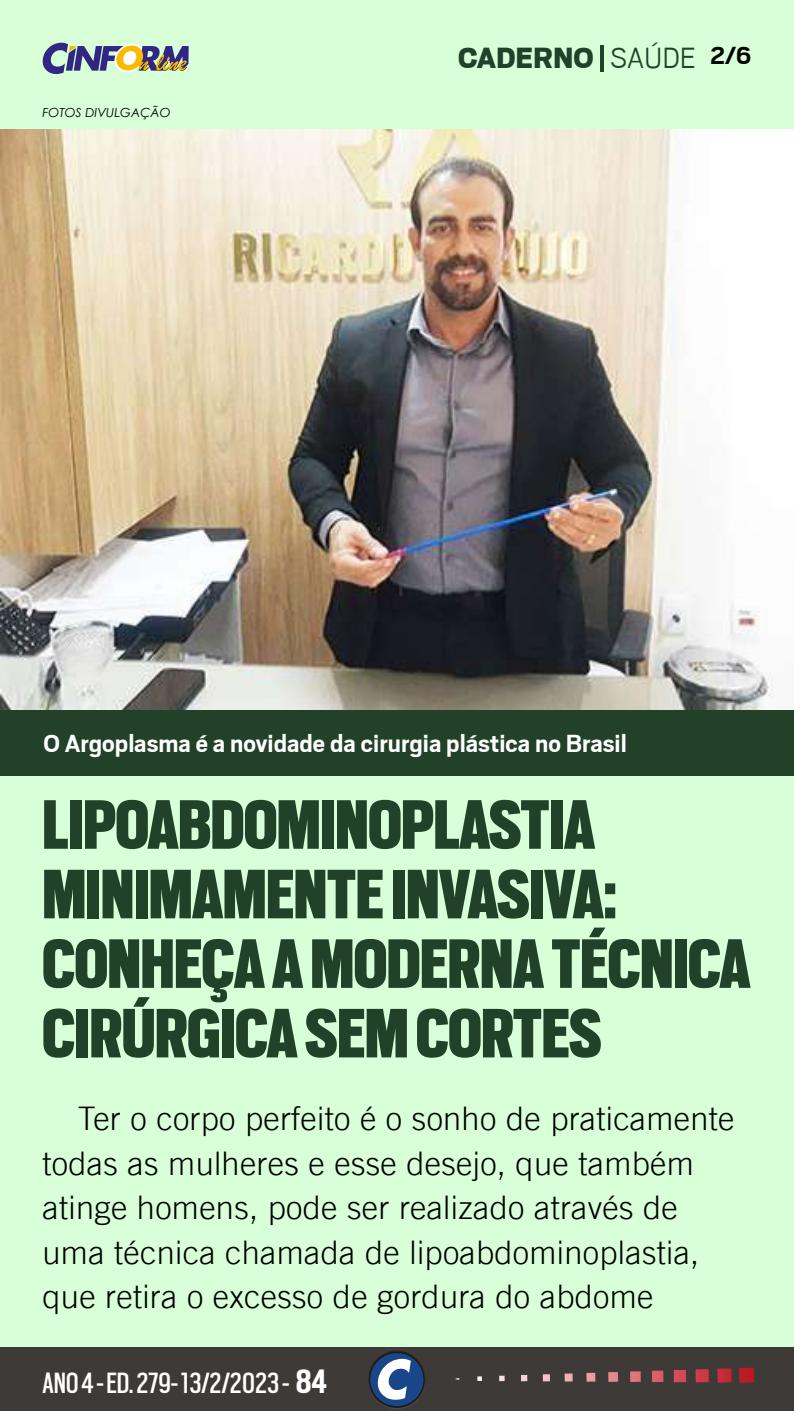
<style>
.page{position:relative;width:794px;height:1411px;background:#fff}
.page>*{position:absolute;margin:0;border:0;box-sizing:border-box;transform-origin:0 0}
.t1{font:900 77.5px/69.5px "Scout Cond";color:#224129}
.t2{font:300 32.5px/44.5px "Trade Gothic LT";letter-spacing:.01em;color:#000}
.t3{font:32.5px "Scout Cond";color:#fff}
.t4{font:900 32.5px "Scout";color:#224129}
.t5{font:700 27.5px "Scout";color:#fff}
.t6{font:700 27.5px "Scout";color:#000}
.t7{font:italic 12.5px "Century Gothic";color:#000}
.s1{font-weight:300}
.s2{font-weight:700;font-size:37.5px}
</style>
<div class="page">
<div style="left:0;top:0;width:794px;height:1410px;background:#d8ffd8"></div>
<svg style="left:43px;top:43px;width:146px;height:31px"></svg>
<div style="left:0;top:1347px;width:794px;height:63px;background:#3e3a37"></div>
<img style="left:739px;top:1367px;width:15px;height:15px">
<img style="left:717px;top:1368px;width:14px;height:14px">
<img style="left:695px;top:1369px;width:14px;height:13px">
<svg style="left:674px;top:1369px;width:12px;height:13px"></svg>
<svg style="left:652px;top:1370px;width:11px;height:11px"></svg>
<svg style="left:630px;top:1371px;width:11px;height:10px"></svg>
<svg style="left:608px;top:1372px;width:10px;height:9px"></svg>
<svg style="left:586px;top:1372px;width:9px;height:9px"></svg>
<svg style="left:564px;top:1373px;width:8px;height:8px"></svg>
<svg style="left:543px;top:1374px;width:7px;height:7px"></svg>
<svg style="left:521px;top:1375px;width:6px;height:6px"></svg>
<svg style="left:499px;top:1375px;width:5px;height:5px"></svg>
<svg style="left:477px;top:1376px;width:5px;height:4px"></svg>
<svg style="left:367px;top:1350px;width:59px;height:59px"></svg>
<svg style="left:369px;top:1351px;width:56px;height:56px"></svg>
<div style="left:370px;top:1352px;width:53px;height:53px;background:#194689;border-radius:50%"></div>
<svg style="left:377px;top:1358px;width:34px;height:41px"></svg>
<img style="left:1px;top:130px;width:793px;height:580px">
<hr style="left:601px;top:45px;width:3px;height:26px;background:#224129">
<div style="left:0;top:710px;width:794px;height:65px;background:#224129"></div>
<p class="t7" style="left:43px;top:104px;width:130px">FOTOS DIVULGAÇÃO</p>
<p class="t4" style="left:458px;top:42px;width:240px">CADERNO <span class="s1">SAÚDE</span></p>
<p class="t6" style="left:710px;top:43px;width:43px">2/6</p>
<p class="t5" style="left:43px;top:730px;width:585px">O Argoplasma é a novidade da cirurgia plástica no Brasil</p>
<h1 class="t1" style="left:43px;top:790px;width:709px">LIPOABDOMINOPLASTIA<br>MINIMAMENTE INVASIVA:<br>CONHEÇA A MODERNA TÉCNICA<br>CIRÚRGICA SEM CORTES</h1>
<p class="t2" style="left:43px;top:1095px;width:693px;text-indent:35px">Ter o corpo perfeito é o sonho de praticamente todas as mulheres e esse desejo, que também atinge homens, pode ser realizado através de uma técnica chamada de lipoabdominoplastia, que retira o excesso de gordura do abdome</p>
<p class="t3" style="left:43px;top:1361px;width:286px">ANO 4 - ED. 279- 13/2/2023 - <span class="s2">84</span></p>
</div>
